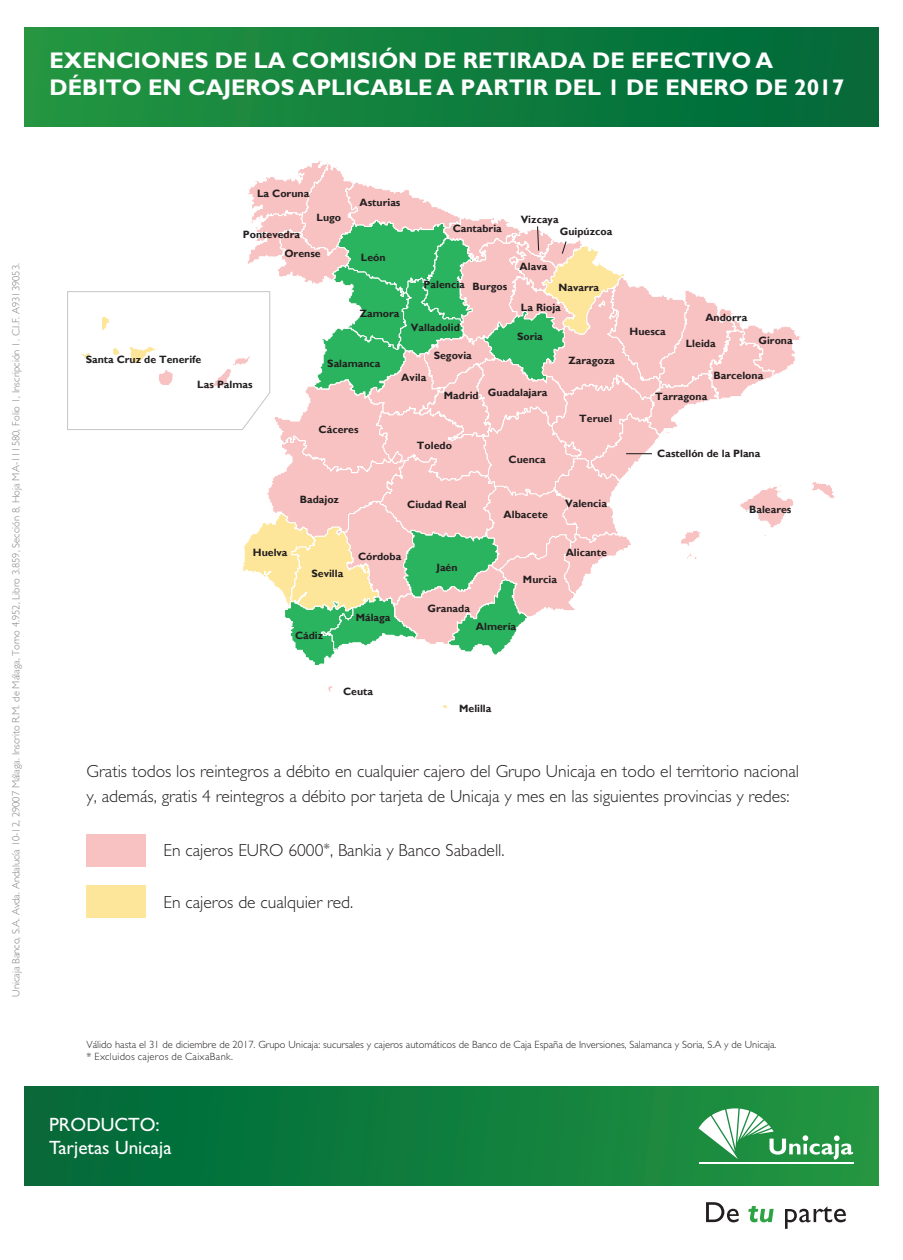
<style>
.page{position:relative;width:903px;height:1260px;background:#fff}
.page>*{position:absolute;margin:0;border:0;box-sizing:border-box;transform-origin:0 0}
.t1{font:700 22.75px/27.3px "Gill Sans Std";color:#fff}
.t2{font:19.25px/23.1px "Gill Sans Std";color:#fff}
.t3{font:300 17.5px/24.5px "Gill Sans Std";color:#231f20}
.t4{font:700 10.5px "Gill Sans";color:#231f20}
.t5{font:300 10.5px/12.6px "Gill Sans Std";color:#231f20}
.t6{font:300 10.5px "Gill Sans Std";color:#808285}
</style>
<div class="page">
<svg style="left:328px;top:686px;width:5px;height:6px"></svg>
<svg style="left:442px;top:705px;width:5px;height:3px"></svg>
<svg style="left:67px;top:161px;width:768px;height:504px"></svg>
<div style="left:25px;top:1086px;width:853px;height:100px;background:linear-gradient(to right,#006739,#239541)"></div>
<div style="left:25px;top:27px;width:853px;height:99px;background:linear-gradient(to right,#239541,#006839)"></div>
<svg style="left:785px;top:1206px;width:61px;height:23px"></svg>
<svg style="left:748px;top:1206px;width:25px;height:16px"></svg>
<svg style="left:706px;top:1202px;width:33px;height:20px"></svg>
<hr style="left:699px;top:1162px;width:154px;height:2px;background:#fff">
<svg style="left:698px;top:1108px;width:155px;height:52px"></svg>
<div style="left:87px;top:834px;width:59px;height:32px;background:#f9c2c2"></div>
<div style="left:87px;top:886px;width:59px;height:32px;background:#fde69a"></div>
<h1 class="t1" style="left:49px;top:46px;width:796px">EXENCIONES DE LA COMISIÓN DE RETIRADA DE EFECTIVO A<br>DÉBITO EN CAJEROS APLICABLE A PARTIR DEL 1 DE ENERO DE 2017</h1>
<p class="t6" style="left:10px;top:997px;width:735px;rotate:-90deg">Unicaja Banco, S.A. Avda. Andalucía 10-12, 29007 Málaga. Inscrito R.M. de Málaga, Tomo 4.952, Libro 3.859, Sección 8, Hoja MA-111580, Folio 1, Inscripción 1. C.I.F. A93139053.</p>
<p class="t4" style="left:86px;top:353px;width:117px">Santa Cruz de Tenerife</p>
<p class="t4" style="left:257px;top:187px;width:54px">La Coruna</p>
<p class="t4" style="left:243px;top:228px;width:59px">Pontevedra</p>
<p class="t4" style="left:317px;top:211px;width:26px">Lugo</p>
<p class="t4" style="left:284px;top:248px;width:38px">Orense</p>
<p class="t4" style="left:359px;top:196px;width:42px">Asturias</p>
<p class="t4" style="left:361px;top:251px;width:26px">León</p>
<p class="t4" style="left:360px;top:307px;width:41px">Zamora</p>
<p class="t4" style="left:327px;top:357px;width:55px">Salamanca</p>
<p class="t4" style="left:453px;top:223px;width:51px">Cantabria</p>
<p class="t4" style="left:521px;top:213px;width:39px">Vizcaya</p>
<p class="t4" style="left:560px;top:225px;width:54px">Guipúzcoa</p>
<p class="t4" style="left:520px;top:260px;width:29px">Alava</p>
<p class="t4" style="left:424px;top:278px;width:43px">Palencia</p>
<p class="t4" style="left:472px;top:280px;width:36px">Burgos</p>
<p class="t4" style="left:558px;top:281px;width:42px">Navarra</p>
<p class="t4" style="left:521px;top:301px;width:41px">La Rioja</p>
<p class="t4" style="left:411px;top:321px;width:50px">Valladolid</p>
<p class="t4" style="left:517px;top:331px;width:27px">Soria</p>
<p class="t4" style="left:434px;top:349px;width:40px">Segovia</p>
<p class="t4" style="left:568px;top:354px;width:48px">Zaragoza</p>
<p class="t4" style="left:629px;top:325px;width:38px">Huesca</p>
<p class="t4" style="left:705px;top:312px;width:43px">Andorra</p>
<p class="t4" style="left:686px;top:338px;width:31px">Lleida</p>
<p class="t4" style="left:758px;top:334px;width:36px">Girona</p>
<p class="t4" style="left:197px;top:378px;width:57px">Las Palmas</p>
<p class="t4" style="left:253px;top:546px;width:36px">Huelva</p>
<p class="t4" style="left:401px;top:371px;width:27px">Avila</p>
<p class="t4" style="left:713px;top:369px;width:51px">Barcelona</p>
<p class="t4" style="left:319px;top:423px;width:41px">Cáceres</p>
<p class="t4" style="left:444px;top:389px;width:36px">Madrid</p>
<p class="t4" style="left:488px;top:386px;width:61px">Guadalajara</p>
<p class="t4" style="left:417px;top:439px;width:37px">Toledo</p>
<p class="t4" style="left:508px;top:453px;width:39px">Cuenca</p>
<p class="t4" style="left:579px;top:412px;width:35px">Teruel</p>
<p class="t4" style="left:300px;top:493px;width:41px">Badajoz</p>
<p class="t4" style="left:311px;top:567px;width:33px">Sevilla</p>
<p class="t4" style="left:407px;top:499px;width:61px">Ciudad Real</p>
<p class="t4" style="left:504px;top:508px;width:46px">Albacete</p>
<p class="t4" style="left:565px;top:497px;width:43px">Valencia</p>
<p class="t4" style="left:358px;top:550px;width:45px">Córdoba</p>
<p class="t4" style="left:356px;top:611px;width:36px">Málaga</p>
<p class="t4" style="left:436px;top:561px;width:23px">Jaén</p>
<p class="t4" style="left:427px;top:602px;width:44px">Granada</p>
<p class="t4" style="left:523px;top:573px;width:36px">Murcia</p>
<p class="t4" style="left:476px;top:620px;width:42px">Almería</p>
<p class="t4" style="left:566px;top:546px;width:43px">Alicante</p>
<p class="t4" style="left:655px;top:390px;width:54px">Tarragona</p>
<p class="t4" style="left:657px;top:447px;width:105px">Castellón de la Plana</p>
<p class="t4" style="left:749px;top:503px;width:44px">Baleares</p>
<p class="t4" style="left:295px;top:630px;width:30px">Cádiz</p>
<p class="t4" style="left:343px;top:685px;width:32px">Ceuta</p>
<p class="t4" style="left:459px;top:702px;width:34px">Melilla</p>
<h3 class="t3" style="left:87px;top:760px;width:714px">Gratis todos los reintegros a débito en cualquier cajero del Grupo Unicaja en todo el territorio nacional y, además, gratis 4 reintegros a débito por tarjeta de Unicaja y mes en las siguientes provincias y redes:</h3>
<h3 class="t3" style="left:163px;top:838px;width:343px">En cajeros EURO 6000<sup>*</sup>, Bankia y Banco Sabadell.</h3>
<h3 class="t3" style="left:164px;top:890px;width:191px">En cajeros de cualquier red.</h3>
<p class="t5" style="left:87px;top:1038px;width:691px">Válido hasta el 31 de diciembre de 2017. Grupo Unicaja: sucursales y cajeros automáticos de Banco de Caja España de Inversiones, Salamanca y Soria, S.A y de Unicaja. * Excluidos cajeros de CaixaBank.</p>
<h2 class="t2" style="left:49px;top:1113px;width:124px">PRODUCTO:<br>Tarjetas Unicaja</h2>
</div>
